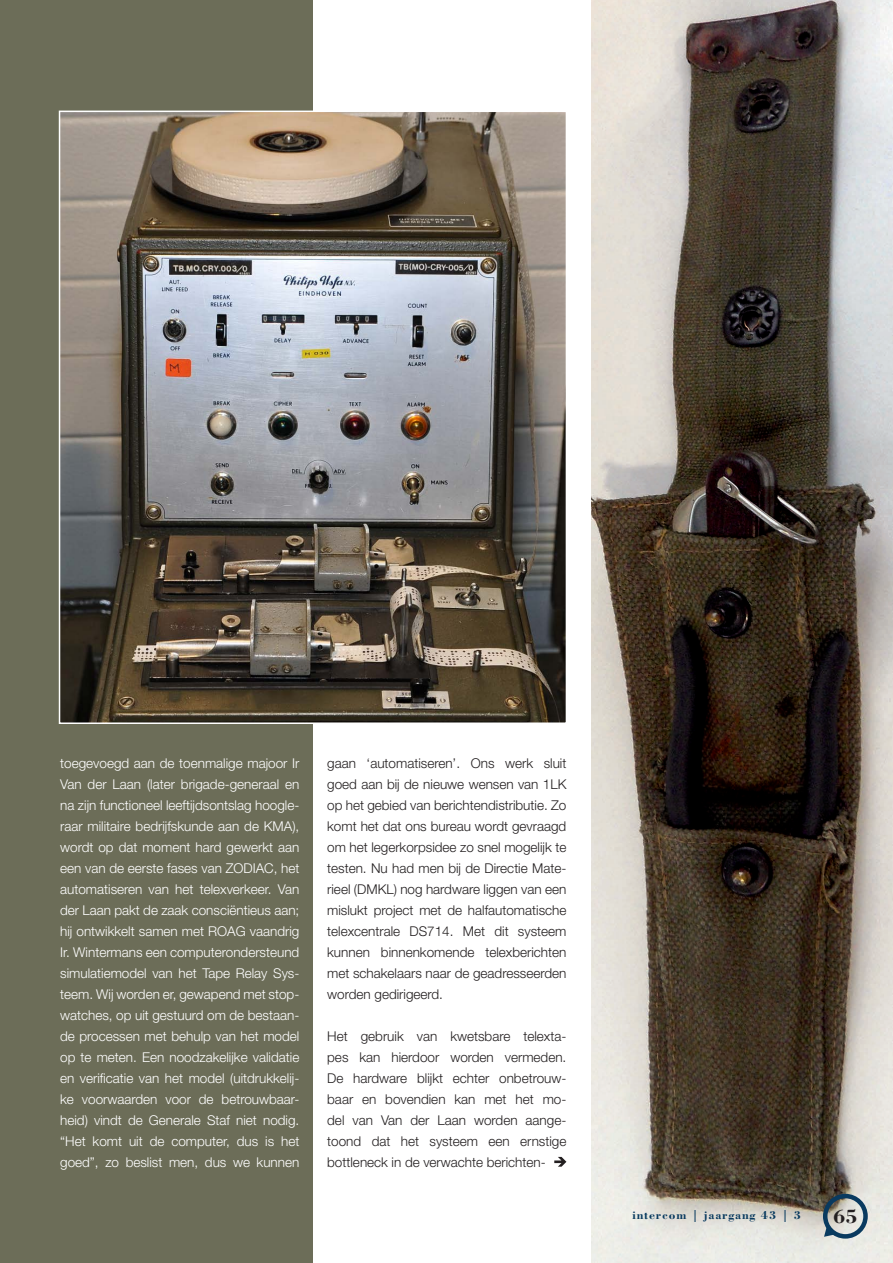
<style>
.page{position:relative;width:893px;height:1263px;background:#fff}
.page>*{position:absolute;margin:0;border:0;box-sizing:border-box;transform-origin:0 0}
.t1{font:700 20.1px "Bodoni";color:#231f20}
.t2{font:300 13.5px/21px "Helvetica Neue";color:#fff;text-align:justify}
.t3{font:300 13.5px/21px "Helvetica Neue";color:#231f20;text-align:justify}
.t4{font:700 12px "Bodoni";letter-spacing:.07em;color:#093a5f}
</style>
<div class="page">
<div style="left:0;top:0;width:313px;height:1263px;background:#6c6d58"></div>
<img style="left:592px;top:0;width:301px;height:1263px">
<div style="left:823px;top:1194px;width:45px;height:44px;border:4px solid #093a5f;border-radius:50%"></div>
<svg style="left:824px;top:1225px;width:12px;height:12px"></svg>
<svg style="left:554px;top:1157px;width:12px;height:10px"></svg>
<img style="left:62px;top:114px;width:502px;height:607px">
<div style="left:59px;top:111px;width:508px;height:613px;border:2px solid #fff"></div>
<p class="t2" style="left:60px;top:752px;width:241px">toegevoegd aan de toenmalige majoor Ir Van der Laan (later brigade-generaal en na zijn functioneel leeftijdsontslag hoogle&shy;raar militaire bedrijfskunde aan de KMA), wordt op dat moment hard gewerkt aan een van de eerste fases van ZODIAC, het automatiseren van het telexverkeer. Van der Laan pakt de zaak consciëntieus aan; hij ontwikkelt samen met ROAG vaandrig Ir. Wintermans een computerondersteund simulatiemodel van het Tape Relay Sys&shy;teem. Wij worden er, gewapend met stop&shy;watches, op uit gestuurd om de bestaan&shy;de processen met behulp van het model op te meten. Een noodzakelijke validatie en verificatie van het model (uitdrukkelij&shy;ke voorwaarden voor de betrouwbaar&shy;heid) vindt de Generale Staf niet nodig. “Het komt uit de computer, dus is het goed”, zo beslist men, dus we kunnen</p>
<p class="t3" style="left:327px;top:753px;width:241px">gaan ‘automatiseren’. Ons werk sluit goed aan bij de nieuwe wensen van 1LK op het gebied van berichtendistributie. Zo komt het dat ons bureau wordt gevraagd om het legerkorpsidee zo snel mogelijk te testen. Nu had men bij de Directie Mate&shy;rieel (DMKL) nog hardware liggen van een mislukt project met de halfautomatische telexcentrale DS714. Met dit systeem kunnen binnenkomende telexberichten met schakelaars naar de geadresseerden worden gedirigeerd.</p>
<p class="t3" style="left:327px;top:1026px;width:241px">Het gebruik van kwetsbare telexta&shy;pes kan hierdoor worden vermeden.<br>De hardware blijkt echter onbetrouw&shy;baar en bovendien kan met het mo&shy;del van Van der Laan worden aange&shy;toond dat het systeem een ernstige bottleneck in de verwachte berichten-</p>
<p class="t4" style="left:633px;top:1208px;width:170px">intercom | jaargang 43 | 3</p>
<h1 class="t1" style="left:833px;top:1203px;width:26px">65</h1>
</div>
